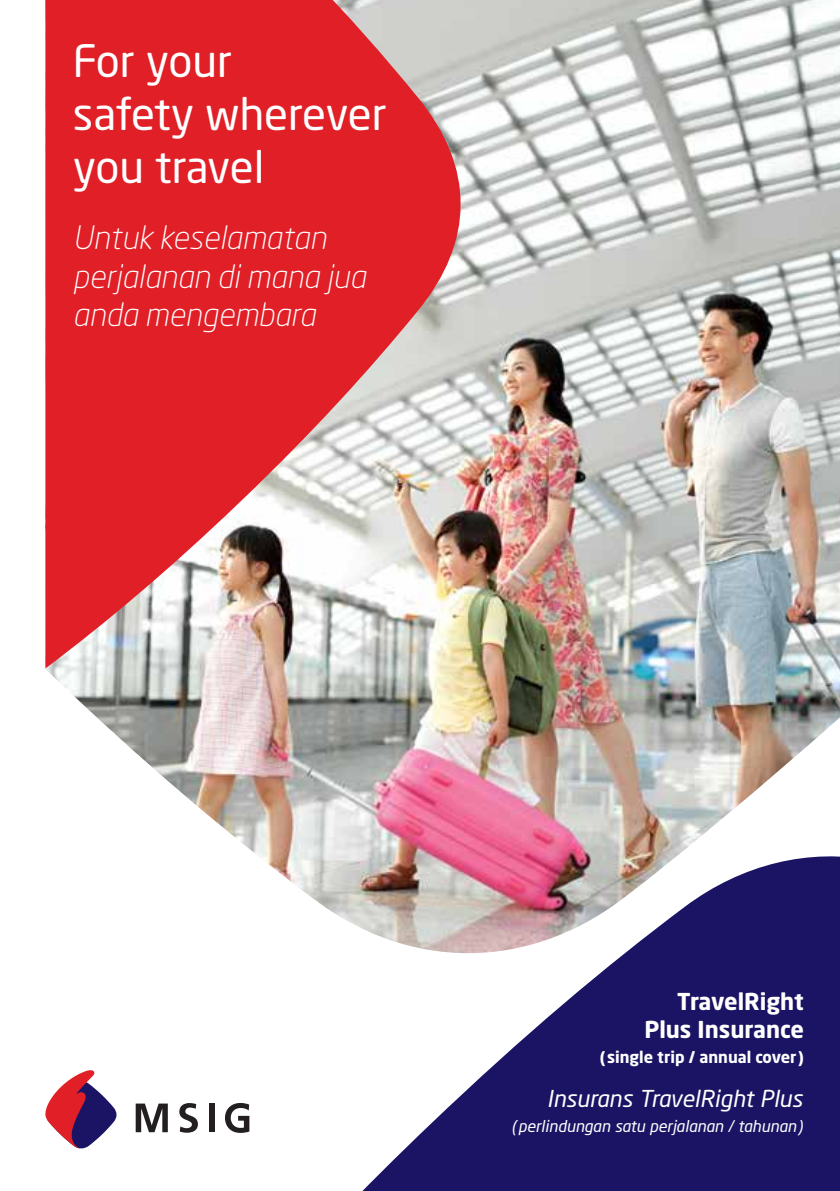
<style>
.page{position:relative;width:840px;height:1191px;background:#fff}
.page>*{position:absolute;margin:0;border:0;box-sizing:border-box;transform-origin:0 0}
.t1{font:44px/52.8px "Neo Sans Std";letter-spacing:-.01em;color:#fff}
.t2{font:italic 300 32px/38.4px "Neo Sans Std";color:#fff}
.t3{font:700 23px/27.6px "Neo Sans Std";color:#fff;text-align:right}
.t4{font:italic 23px "Neo Sans Std";color:#fff}
.t5{font:italic 16px "Neo Sans Std";color:#fff}
.t6{font:700 16px "Neo Sans Std";color:#fff}
</style>
<div class="page">
<img style="left:45px;top:0;width:794px;height:913px">
<svg style="left:45px;top:0;width:430px;height:668px;background:#dc5b5e"></svg>
<svg style="left:334px;top:848px;width:505px;height:343px;fill:#1b1464"></svg>
<svg style="left:45px;top:1070px;width:72px;height:79px"></svg>
<svg style="left:136px;top:1103px;width:32px;height:29px"></svg>
<svg style="left:179px;top:1103px;width:19px;height:29px"></svg>
<div style="left:209px;top:1103px;width:6px;height:29px;background:#231f20"></div>
<svg style="left:225px;top:1103px;width:24px;height:29px"></svg>
<h1 class="t1" style="left:73px;top:34px;width:315px">For your<br>safety wherever you travel</h1>
<p class="t2" style="left:73px;top:218px;width:294px">Untuk keselamatan perjalanan di mana jua anda mengembara</p>
<p class="t3" style="left:644px;top:987px;width:161px">TravelRight<br>Plus Insurance</p>
<p class="t6" style="left:599px;top:1046px;width:206px">(single trip / annual cover)</p>
<p class="t4" style="left:546px;top:1084px;width:257px">Insurans TravelRight Plus</p>
<p class="t5" style="left:511px;top:1116px;width:292px">(perlindungan satu perjalanan / tahunan)</p>
</div>
